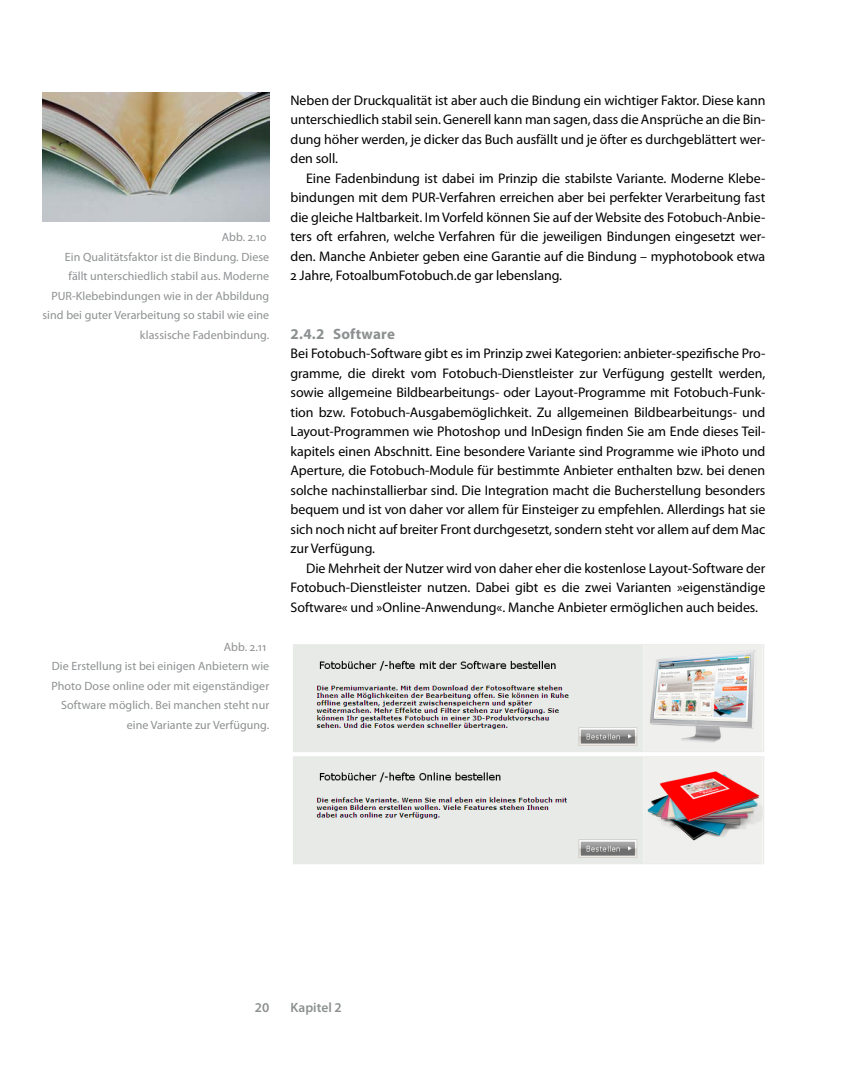
<style>
.page{position:relative;width:864px;height:1080px;background:#fff}
.page>*{position:absolute;margin:0;border:0;box-sizing:border-box;transform-origin:0 0}
.t1{font:700 15px "Myriad Pro";letter-spacing:.01em;color:#8d9091}
.t2{font:13.95px/19.5px "Myriad Pro";letter-spacing:-.005em;color:#000;text-align:justify}
.t3{font:600 13.5px "Myriad Pro";color:#8d9091}
.t4{font:12px/19.5px "Myriad Pro";letter-spacing:.005em;color:#8d9091;text-align:right}
</style>
<div class="page">
<img style="left:43px;top:93px;width:226px;height:129px">
<img style="left:293px;top:644px;width:471px;height:220px">
<p class="t4" style="left:43px;top:227px;width:228px">Abb. 2.10<br>Ein Qualitätsfaktor ist die Bindung. Diese<br>fällt unterschiedlich stabil aus. Moderne PUR-Klebebindungen wie in der Abbildung sind bei guter Verarbeitung so stabil wie eine klassische Fadenbindung.</p>
<p class="t4" style="left:51px;top:637px;width:219px">Abb. 2.11<br>Die Erstellung ist bei einigen Anbietern wie Photo Dose online oder mit eigenständiger Software möglich. Bei manchen steht nur eine Variante zur Verfügung.</p>
<p class="t2" style="left:291px;top:90px;width:476px">Neben der Druckqualität ist aber auch die Bindung ein wichtiger Faktor. Diese kann unterschiedlich stabil sein. Generell kann man sagen, dass die Ansprüche an die Bin&shy;dung höher werden, je dicker das Buch ausfällt und je öfter es durchgeblättert wer&shy;den soll.</p>
<p class="t2" style="left:291px;top:168px;width:476px;text-indent:16px">Eine Fadenbindung ist dabei im Prinzip die stabilste Variante. Moderne Klebe&shy;bindungen mit dem PUR-Verfahren erreichen aber bei perfekter Verarbeitung fast die gleiche Haltbarkeit. Im Vorfeld können Sie auf der Website des Fotobuch-Anbie&shy;ters oft erfahren, welche Verfahren für die jeweiligen Bindungen eingesetzt wer&shy;den. Manche Anbieter geben eine Garantie auf die Bindung – myphotobook etwa 2 Jahre, FotoalbumFotobuch.de gar lebenslang.</p>
<p class="t1" style="left:291px;top:324px;width:106px">2.4.2 Software</p>
<p class="t2" style="left:291px;top:343px;width:476px">Bei Fotobuch-Software gibt es im Prinzip zwei Kategorien: anbieter-spezifische Pro&shy;gramme, die direkt vom Fotobuch-Dienstleister zur Verfügung gestellt werden, sowie allgemeine Bildbearbeitungs- oder Layout-Programme mit Fotobuch-Funk&shy;tion bzw. Fotobuch-Ausgabemöglichkeit. Zu allgemeinen Bildbearbeitungs- und Layout-Programmen wie Photoshop und InDesign finden Sie am Ende dieses Teil&shy;kapitels einen Abschnitt. Eine besondere Variante sind Programme wie iPhoto und Aperture, die Fotobuch-Module für bestimmte Anbieter enthalten bzw. bei denen solche nachinstallierbar sind. Die Integration macht die Bucherstellung besonders bequem und ist von daher vor allem für Einsteiger zu empfehlen. Allerdings hat sie sich noch nicht auf breiter Front durchgesetzt, sondern steht vor allem auf dem Mac zur Verfügung.</p>
<p class="t2" style="left:291px;top:558px;width:476px;text-indent:16px">Die Mehrheit der Nutzer wird von daher eher die kostenlose Layout-Software der Fotobuch-Dienstleister nutzen. Dabei gibt es die zwei Varianten »eigenständige Software« und »Online-Anwendung«. Manche Anbieter ermöglichen auch beides.</p>
<p class="t3" style="left:255px;top:999px;width:16px">20</p>
<p class="t3" style="left:291px;top:999px;width:53px">Kapitel 2</p>
</div>
